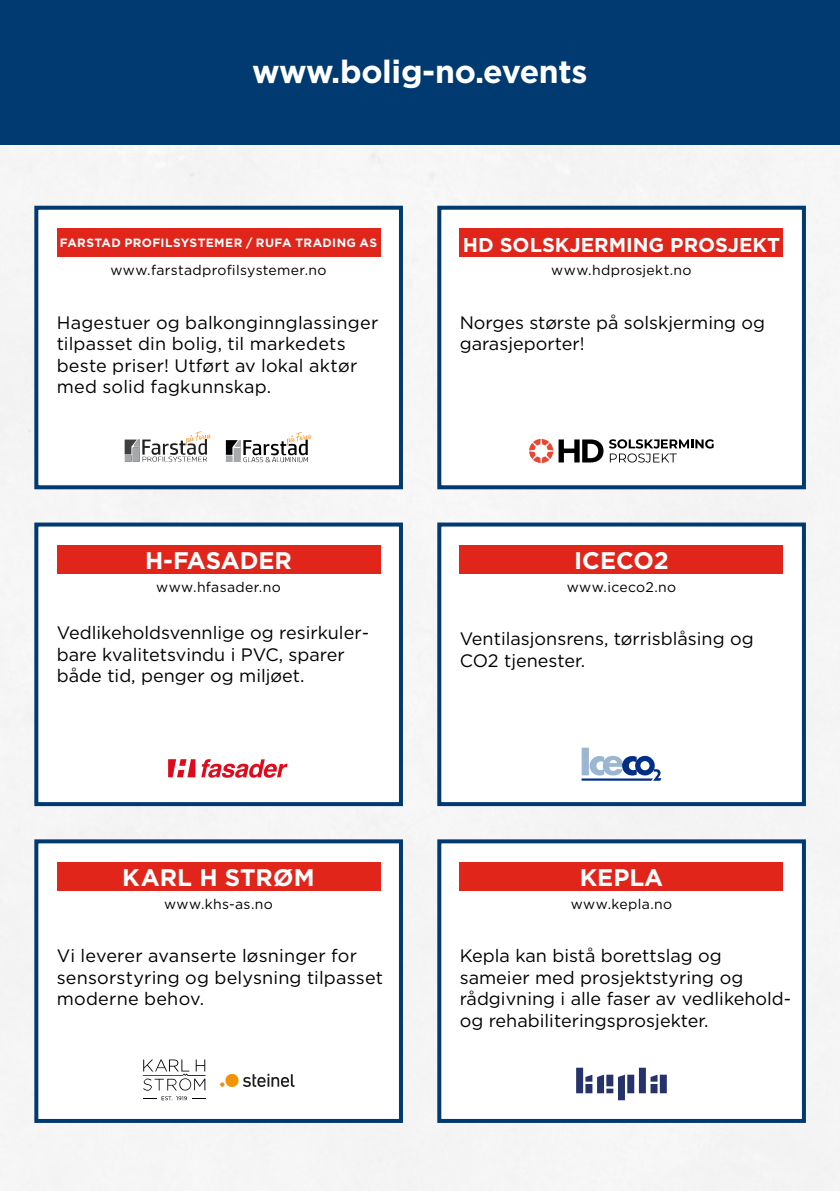
<style>
.page{position:relative;width:840px;height:1191px;background:#fff}
.page>*{position:absolute;margin:0;border:0;box-sizing:border-box;transform-origin:0 0}
.t1{font:700 32px "Gotham";letter-spacing:-.01em;color:#fff}
.t2{font:700 24px "Gotham";color:#fff}
.t3{font:700 20px "Gotham";color:#fff}
.t4{font:18px/21.6px "Gotham";color:#000}
.t5{font:14px "Gotham";letter-spacing:.025em;color:#000}
.t6{font:700 12px "Gotham";letter-spacing:.03em;color:#fff}
</style>
<div class="page">
<div style="left:0;top:144px;width:839px;height:1047px;background:#f5f5f5"></div>
<div style="left:0;top:0;width:839px;height:144px;background:#003a70"></div>
<div style="left:36px;top:208px;width:365px;height:279px;background:#fff"></div>
<div style="left:34px;top:206px;width:369px;height:283px;border:4px solid #003a70"></div>
<svg style="left:125px;top:431px;width:86px;height:31px"></svg>
<svg style="left:226px;top:432px;width:85px;height:30px"></svg>
<div style="left:57px;top:228px;width:323px;height:29px;background:#e1251b"></div>
<div style="left:439px;top:208px;width:364px;height:279px;background:#fff"></div>
<div style="left:437px;top:206px;width:368px;height:283px;border:4px solid #003a70"></div>
<svg style="left:529px;top:439px;width:184px;height:24px"></svg>
<div style="left:459px;top:228px;width:323px;height:29px;background:#e1251b"></div>
<div style="left:36px;top:524px;width:365px;height:280px;background:#fff"></div>
<div style="left:34px;top:522px;width:369px;height:284px;border:4px solid #003a70"></div>
<svg style="left:201px;top:759px;width:86px;height:18px"></svg>
<svg style="left:168px;top:759px;width:27px;height:18px"></svg>
<div style="left:57px;top:545px;width:323px;height:28px;background:#e1251b"></div>
<div style="left:439px;top:524px;width:364px;height:280px;background:#fff"></div>
<div style="left:437px;top:522px;width:368px;height:284px;border:4px solid #003a70"></div>
<svg style="left:581px;top:747px;width:80px;height:33px"></svg>
<div style="left:459px;top:545px;width:323px;height:28px;background:#e1251b"></div>
<div style="left:36px;top:841px;width:365px;height:280px;background:#fff"></div>
<div style="left:34px;top:839px;width:369px;height:284px;border:4px solid #003a70"></div>
<svg style="left:143px;top:1059px;width:62px;height:31px"></svg>
<svg style="left:143px;top:1096px;width:62px;height:4px"></svg>
<svg style="left:220px;top:1073px;width:74px;height:14px"></svg>
<div style="left:57px;top:862px;width:323px;height:28px;background:#e1251b"></div>
<div style="left:439px;top:841px;width:364px;height:280px;background:#fff"></div>
<div style="left:437px;top:839px;width:368px;height:284px;border:4px solid #003a70"></div>
<svg style="left:576px;top:1067px;width:90px;height:33px"></svg>
<div style="left:459px;top:862px;width:323px;height:28px;background:#e1251b"></div>
<h1 class="t1" style="left:252px;top:51px;width:337px">www.bolig-no.events</h1>
<p class="t6" style="left:60px;top:235px;width:319px">FARSTAD PROFILSYSTEMER / RUFA TRADING AS</p>
<p class="t5" style="left:110px;top:261px;width:218px">www.farstadprofilsystemer.no</p>
<p class="t4" style="left:57px;top:311px;width:323px">Hagestuer og balkonginnglassinger tilpasset din bolig, til markedets beste priser! Utført av lokal aktør med solid fagkunnskap.</p>
<h2 class="t2" style="left:145px;top:544px;width:148px">H-FASADER</h2>
<p class="t5" style="left:156px;top:578px;width:126px">www.hfasader.no</p>
<p class="t4" style="left:57px;top:621px;width:313px">Vedlikeholdsvennlige og resirkuler&shy;bare kvalitetsvindu i PVC, sparer både tid, penger og miljøet.</p>
<h2 class="t2" style="left:122px;top:861px;width:194px">KARL H STRØM</h2>
<p class="t5" style="left:164px;top:895px;width:110px">www.khs-as.no</p>
<p class="t4" style="left:57px;top:944px;width:327px">Vi leverer avanserte løsninger for sensorstyring og belysning tilpasset moderne behov.</p>
<p class="t3" style="left:462px;top:232px;width:318px">HD SOLSKJERMING PROSJEKT</p>
<p class="t5" style="left:551px;top:261px;width:142px">www.hdprosjekt.no</p>
<p class="t4" style="left:459px;top:311px;width:307px">Norges største på solskjerming og garasjeporter!</p>
<h2 class="t2" style="left:574px;top:544px;width:96px">ICECO2</h2>
<p class="t5" style="left:566px;top:578px;width:111px">www.iceco2.no</p>
<p class="t4" style="left:459px;top:628px;width:295px">Ventilasjonsrens, tørrisblåsing og<br>CO2 tjenester.</p>
<h2 class="t2" style="left:579px;top:861px;width:85px">KEPLA</h2>
<p class="t5" style="left:570px;top:895px;width:103px">www.kepla.no</p>
<p class="t4" style="left:459px;top:944px;width:333px">Kepla kan bistå borettslag og sameier med prosjektstyring og rådgivning i alle faser av vedlikehold&shy;og rehabiliteringsprosjekter.</p>
</div>
